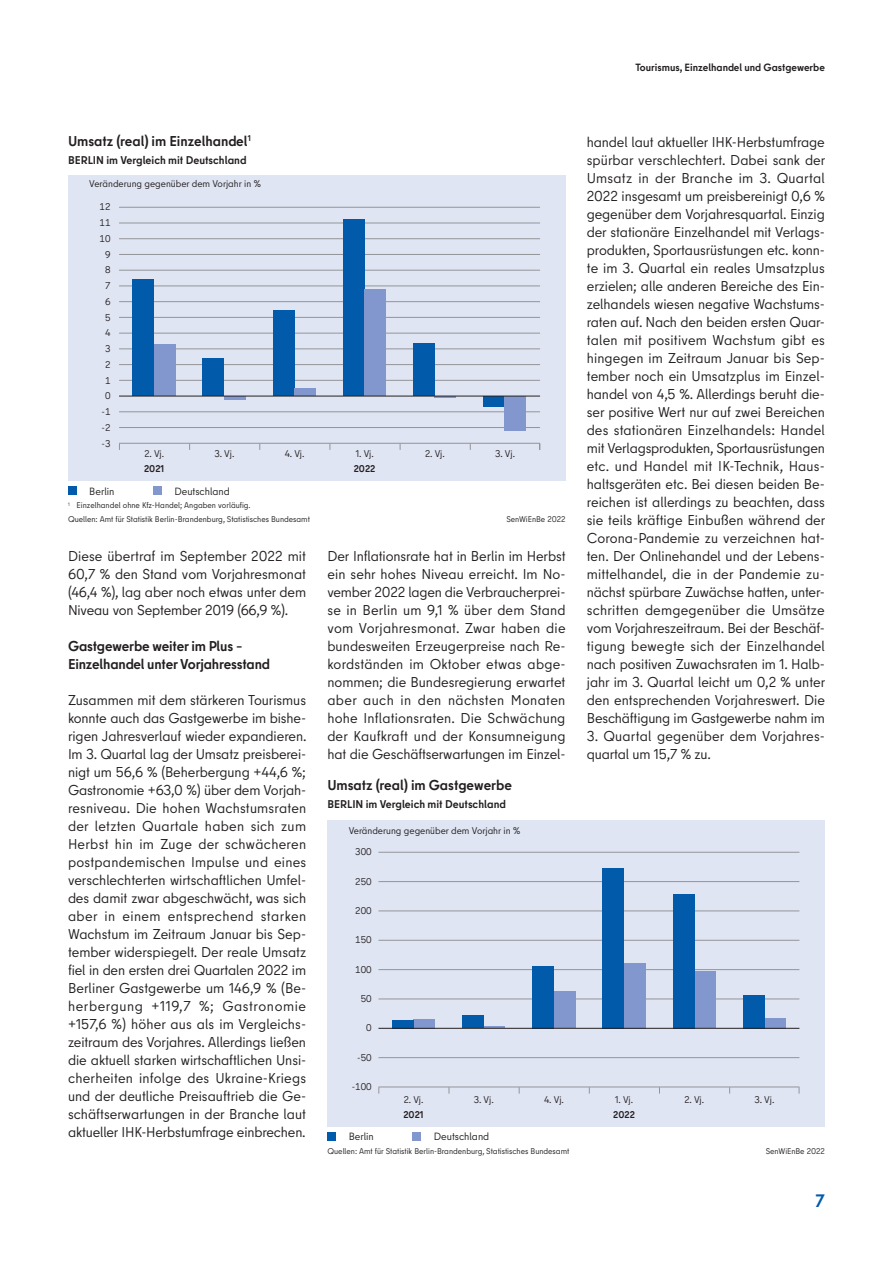
<style>
.page{position:relative;width:893px;height:1263px;background:#fff}
.page>*{position:absolute;margin:0;border:0;box-sizing:border-box;transform-origin:0 0}
.t1{font:700 18px "Berlin Type";color:#015aaa}
.Neu_Fließtext{font:14.25px/18px "Berlin Type";letter-spacing:-.01em;color:#231f20;text-align:justify}
.Neu_Über_2{font:700 14.25px "Berlin Type";letter-spacing:-.01em;color:#231f20}
.Neu_Fließtext-2{font:14.25px/18px "Berlin Type";letter-spacing:.01em;color:#231f20}
.t2{font:700 11.25px "Berlin Type";color:#231f20}
.t3{font:700 10.5px "Berlin Type";color:#231f20}
.t4{font:10.5px "Berlin Type";color:#231f20}
.t5{font:9.75px/15.8px "Berlin Type";color:#231f20;text-align:center}
.t6{font:700 9.75px "Berlin Type";color:#231f20}
.t7{font:8.25px/13.5px "Berlin Type";color:#231f20}
</style>
<div class="page">
<div style="left:68px;top:175px;width:498px;height:305px;background:#e0e5f3"></div>
<hr style="left:119px;top:443px;width:421px;height:1px;background:#939598">
<hr style="left:119px;top:427px;width:421px;height:1px;background:#939598">
<hr style="left:119px;top:411px;width:421px;height:1px;background:#939598">
<hr style="left:119px;top:380px;width:421px;height:1px;background:#939598">
<hr style="left:119px;top:364px;width:421px;height:1px;background:#939598">
<hr style="left:119px;top:348px;width:421px;height:1px;background:#939598">
<hr style="left:119px;top:333px;width:421px;height:1px;background:#939598">
<hr style="left:119px;top:317px;width:421px;height:1px;background:#939598">
<hr style="left:119px;top:301px;width:421px;height:1px;background:#939598">
<hr style="left:119px;top:286px;width:421px;height:1px;background:#939598">
<hr style="left:119px;top:270px;width:421px;height:1px;background:#939598">
<hr style="left:119px;top:254px;width:421px;height:1px;background:#939598">
<hr style="left:119px;top:238px;width:421px;height:1px;background:#939598">
<hr style="left:119px;top:223px;width:421px;height:1px;background:#939598">
<hr style="left:119px;top:207px;width:421px;height:1px;background:#939598">
<div style="left:68px;top:486px;width:9px;height:9px;background:#015aaa"></div>
<div style="left:153px;top:486px;width:9px;height:9px;background:#8197cd"></div>
<div style="left:133px;top:279px;width:21px;height:117px;background:#015aaa"></div>
<div style="left:203px;top:359px;width:21px;height:37px;background:#015aaa"></div>
<div style="left:343px;top:220px;width:21px;height:176px;background:#015aaa"></div>
<div style="left:273px;top:310px;width:21px;height:86px;background:#015aaa"></div>
<div style="left:154px;top:345px;width:21px;height:51px;background:#8197cd"></div>
<hr style="left:224px;top:396px;width:21px;height:4px;background:#8197cd">
<div style="left:294px;top:388px;width:22px;height:8px;background:#8197cd"></div>
<div style="left:413px;top:344px;width:22px;height:52px;background:#015aaa"></div>
<div style="left:483px;top:396px;width:22px;height:11px;background:#015aaa"></div>
<hr style="left:435px;top:396px;width:21px;height:2px;background:#8197cd">
<div style="left:505px;top:396px;width:21px;height:34px;background:#8197cd"></div>
<div style="left:364px;top:289px;width:22px;height:107px;background:#8197cd"></div>
<hr style="left:119px;top:396px;width:421px;height:1px;background:#231f20">
<div style="left:327px;top:820px;width:498px;height:306px;background:#e0e5f3"></div>
<hr style="left:378px;top:1086px;width:421px;height:1px;background:#939598">
<hr style="left:378px;top:1057px;width:421px;height:1px;background:#939598">
<hr style="left:378px;top:998px;width:421px;height:1px;background:#939598">
<hr style="left:378px;top:969px;width:421px;height:1px;background:#939598">
<hr style="left:378px;top:940px;width:421px;height:1px;background:#939598">
<hr style="left:378px;top:910px;width:421px;height:1px;background:#939598">
<hr style="left:378px;top:881px;width:421px;height:1px;background:#939598">
<hr style="left:378px;top:852px;width:421px;height:1px;background:#939598">
<div style="left:327px;top:1132px;width:9px;height:8px;background:#015aaa"></div>
<div style="left:412px;top:1132px;width:9px;height:8px;background:#8197cd"></div>
<div style="left:414px;top:1019px;width:21px;height:9px;background:#8197cd"></div>
<hr style="left:484px;top:1026px;width:21px;height:2px;background:#8197cd">
<div style="left:554px;top:991px;width:21px;height:37px;background:#8197cd"></div>
<div style="left:624px;top:963px;width:21px;height:65px;background:#8197cd"></div>
<div style="left:694px;top:971px;width:21px;height:57px;background:#8197cd"></div>
<div style="left:764px;top:1018px;width:22px;height:10px;background:#8197cd"></div>
<div style="left:392px;top:1020px;width:22px;height:8px;background:#015aaa"></div>
<div style="left:462px;top:1015px;width:22px;height:13px;background:#015aaa"></div>
<div style="left:533px;top:966px;width:21px;height:62px;background:#015aaa"></div>
<div style="left:603px;top:868px;width:21px;height:160px;background:#015aaa"></div>
<div style="left:673px;top:894px;width:21px;height:134px;background:#015aaa"></div>
<div style="left:743px;top:995px;width:21px;height:33px;background:#015aaa"></div>
<hr style="left:378px;top:1028px;width:421px;height:1px;background:#231f20">
<p class="t3" style="left:635px;top:61px;width:191px">Tourismus, Einzelhandel und Gastgewerbe</p>
<p class="Neu_Über_2" style="left:68px;top:132px;width:184px">Umsatz (real) im Einzelhandel<sup>1</sup></p>
<p class="t2" style="left:68px;top:153px;width:180px">BERLIN im Vergleich mit Deutschland</p>
<p class="t5" style="left:89px;top:176px;width:173px">Veränderung gegenüber dem Vorjahr in %</p>
<p class="t5" style="left:100px;top:199px;width:12px">12<br>11<br>10<br>9<br>8<br>7<br>6<br>5<br>4<br>3<br>2<br>1<br>0 -1 -2 -3</p>
<p class="t5" style="left:144px;top:446px;width:21px">2. Vj.</p>
<p class="t5" style="left:214px;top:446px;width:21px">3. Vj.</p>
<p class="t5" style="left:285px;top:446px;width:21px">4. Vj.</p>
<p class="t5" style="left:356px;top:446px;width:20px">1. Vj.</p>
<p class="t5" style="left:425px;top:446px;width:21px">2. Vj.</p>
<p class="t5" style="left:495px;top:446px;width:21px">3. Vj.</p>
<p class="t6" style="left:144px;top:462px;width:22px">2021</p>
<p class="t6" style="left:354px;top:462px;width:23px">2022</p>
<p class="t4" style="left:89px;top:485px;width:27px">Berlin</p>
<p class="t4" style="left:174px;top:485px;width:57px">Deutschland</p>
<p class="t7" style="left:68px;top:499px;width:243px"><sup>1</sup> Einzelhandel ohne Kfz-Handel; Angaben vorläufig.<br>Quellen: Amt für Statistik Berlin-Brandenburg, Statistisches Bundesamt</p>
<p class="Neu_Fließtext" style="left:587px;top:133px;width:240px">handel laut aktueller IHK-Herbstumfrage spürbar verschlechtert. Dabei sank der Umsatz in der Branche im 3. Quartal 2022 insgesamt um preisbereinigt 0,6 % gegenüber dem Vorjahresquartal. Einzig der stationäre Einzelhandel mit Verlags&shy;produkten, Sportausrüstungen etc. konn&shy;te im 3. Quartal ein reales Umsatzplus erzielen; alle anderen Bereiche des Ein&shy;zelhandels wiesen negative Wachstums&shy;raten auf. Nach den beiden ersten Quar&shy;talen mit positivem Wachstum gibt es hingegen im Zeitraum Januar bis Sep&shy;tember noch ein Umsatzplus im Einzel&shy;handel von 4,5 %. Allerdings beruht die&shy;ser positive Wert nur auf zwei Bereichen des stationären Einzelhandels: Handel mit Verlagsprodukten, Sportausrüstungen etc. und Handel mit IK-Technik, Haus&shy;haltsgeräten etc. Bei diesen beiden Be&shy;reichen ist allerdings zu beachten, dass sie teils kräftige Einbußen während der Corona-Pandemie zu verzeichnen hat&shy;ten. Der Onlinehandel und der Lebens&shy;mittelhandel, die in der Pandemie zu&shy;nächst spürbare Zuwächse hatten, unter&shy;schritten demgegenüber die Umsätze vom Vorjahreszeitraum. Bei der Beschäf&shy;tigung bewegte sich der Einzelhandel nach positiven Zuwachsraten im 1. Halb&shy;jahr im 3. Quartal leicht um 0,2 % unter den entsprechenden Vorjahreswert. Die Beschäftigung im Gastgewerbe nahm im</p>
<p class="Neu_Fließtext-2" style="left:587px;top:727px;width:240px">3. Quartal gegenüber dem Vorjahres&shy;quartal um 15,7 % zu.</p>
<p class="t7" style="left:506px;top:512px;width:61px">SenWiEnBe 2022</p>
<p class="Neu_Fließtext" style="left:68px;top:547px;width:240px">Diese übertraf im September 2022 mit 60,7 % den Stand vom Vorjahresmonat (46,4 %), lag aber noch etwas unter dem Niveau von September 2019 (66,9 %).</p>
<p class="Neu_Über_2" style="left:68px;top:637px;width:176px">Gastgewerbe weiter im Plus –</p>
<p class="Neu_Über_2" style="left:68px;top:655px;width:204px">Einzelhandel unter Vorjahresstand</p>
<p class="Neu_Fließtext" style="left:68px;top:691px;width:240px">Zusammen mit dem stärkeren Tourismus konnte auch das Gastgewerbe im bishe&shy;rigen Jahresverlauf wieder expandieren.<br>Im 3. Quartal lag der Umsatz preisberei&shy;nigt um 56,6 % (Beherbergung +44,6 %; Gastronomie +63,0 %) über dem Vorjah&shy;resniveau. Die hohen Wachstumsraten der letzten Quartale haben sich zum Herbst hin im Zuge der schwächeren postpandemischen Impulse und eines verschlechterten wirtschaftlichen Umfel&shy;des damit zwar abgeschwächt, was sich aber in einem entsprechend starken Wachstum im Zeitraum Januar bis Sep&shy;tember widerspiegelt. Der reale Umsatz fiel in den ersten drei Quartalen 2022 im Berliner Gastgewerbe um 146,9 % (Be&shy;herbergung +119,7 %; Gastronomie +157,6 %) höher aus als im Vergleichs&shy;zeitraum des Vorjahres. Allerdings ließen die aktuell starken wirtschaftlichen Unsi&shy;cherheiten infolge des Ukraine-Kriegs und der deutliche Preisauftrieb die Ge&shy;schäftserwartungen in der Branche laut aktueller IHK-Herbstumfrage einbrechen.</p>
<p class="Neu_Fließtext" style="left:327px;top:547px;width:240px">Der Inflationsrate hat in Berlin im Herbst ein sehr hohes Niveau erreicht. Im No&shy;vember 2022 lagen die Verbraucherprei&shy;se in Berlin um 9,1 % über dem Stand vom Vorjahresmonat. Zwar haben die bundesweiten Erzeugerpreise nach Re&shy;kordständen im Oktober etwas abge&shy;nommen; die Bundesregierung erwartet aber auch in den nächsten Monaten hohe Inflationsraten. Die Schwächung der Kaufkraft und der Konsumneigung hat die Geschäftserwartungen im Einzel-</p>
<p class="Neu_Über_2" style="left:327px;top:776px;width:186px">Umsatz (real) im Gastgewerbe</p>
<p class="t2" style="left:327px;top:797px;width:180px">BERLIN im Vergleich mit Deutschland</p>
<p class="t5" style="left:355px;top:820px;width:166px;line-height:21.3px;text-align:left;text-indent:-7px">Veränderung gegenüber dem Vorjahr in %<br>300</p>
<p class="t5" style="left:355px;top:873px;width:18px">250</p>
<p class="t5" style="left:355px;top:903px;width:18px">200</p>
<p class="t5" style="left:355px;top:932px;width:18px">150</p>
<p class="t5" style="left:355px;top:961px;width:18px">100</p>
<p class="t5" style="left:361px;top:991px;width:12px">50</p>
<p class="t5" style="left:366px;top:1020px;width:7px">0</p>
<p class="t5" style="left:357px;top:1049px;width:16px">-50</p>
<p class="t5" style="left:352px;top:1079px;width:21px">-100</p>
<p class="t5" style="left:404px;top:1091px;width:21px">2. Vj.</p>
<p class="t5" style="left:474px;top:1091px;width:21px">3. Vj.</p>
<p class="t5" style="left:544px;top:1091px;width:21px">4. Vj.</p>
<p class="t5" style="left:615px;top:1091px;width:20px">1. Vj.</p>
<p class="t5" style="left:684px;top:1091px;width:21px">2. Vj.</p>
<p class="t5" style="left:754px;top:1091px;width:21px">3. Vj.</p>
<p class="t6" style="left:403px;top:1108px;width:22px">2021</p>
<p class="t6" style="left:613px;top:1108px;width:23px">2022</p>
<p class="t4" style="left:349px;top:1130px;width:27px">Berlin</p>
<p class="t4" style="left:434px;top:1130px;width:57px">Deutschland</p>
<p class="t7" style="left:327px;top:1144px;width:243px">Quellen: Amt für Statistik Berlin-Brandenburg, Statistisches Bundesamt</p>
<p class="t7" style="left:766px;top:1144px;width:61px">SenWiEnBe 2022</p>
<p class="t1" style="left:816px;top:1189px;width:11px">7</p>
</div>
